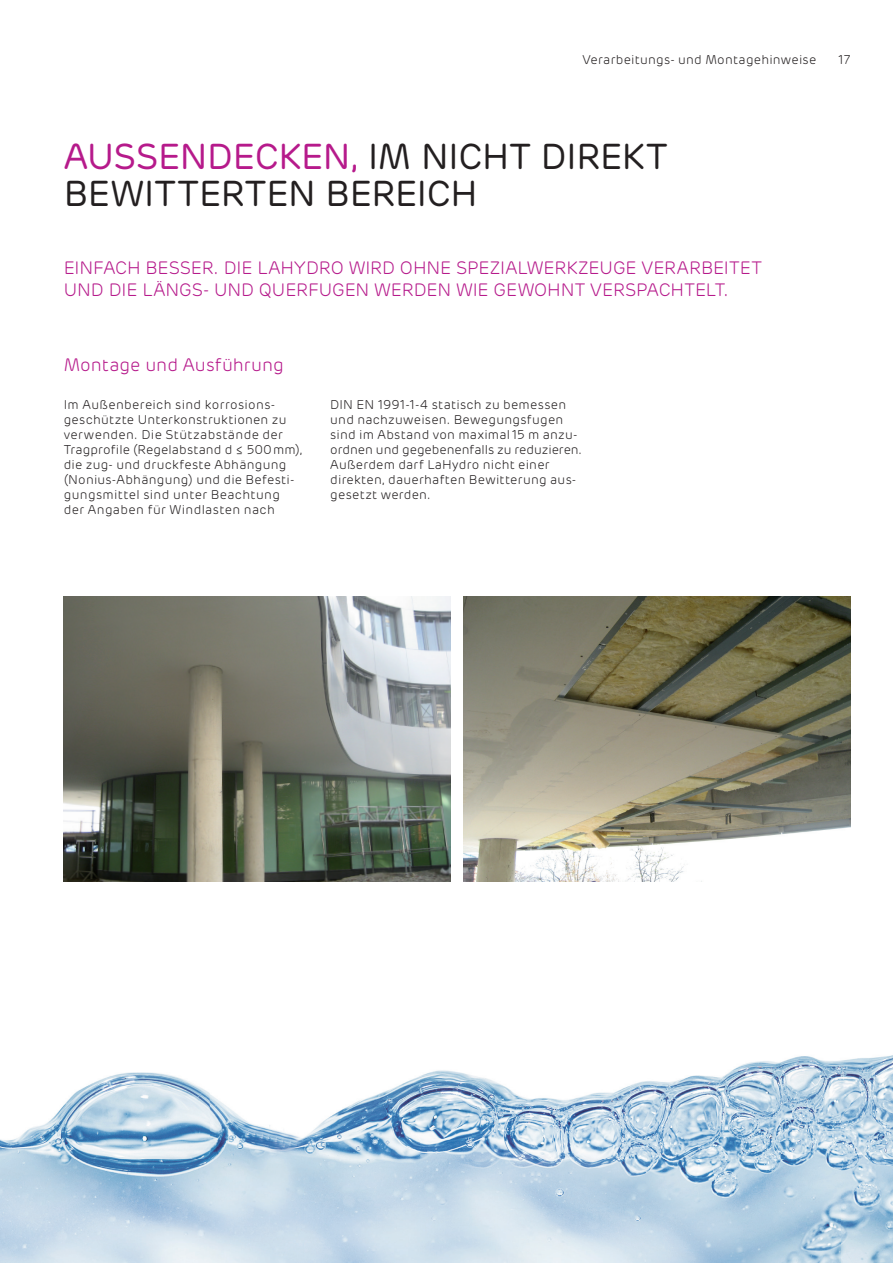
<style>
.page{position:relative;width:893px;height:1263px;background:#fff}
.page>*{position:absolute;margin:0;border:0;box-sizing:border-box;transform-origin:0 0}
.t1{font:36px/37.5px "Rubrik";letter-spacing:-.005em;color:#231f20}
.t2{font:300 18px/22.5px "Rubrik";letter-spacing:-.005em;color:#b61a8b}
.t3{font:300 12.75px/15px "Rubrik";letter-spacing:.02em;color:#231f20}
.s1{color:#b61a8b}
</style>
<div class="page">
<img style="left:464px;top:596px;width:386px;height:285px">
<img style="left:64px;top:596px;width:387px;height:285px">
<img style="left:0;top:1070px;width:630px;height:89px">
<img style="left:630px;top:1056px;width:210px;height:103px">
<img style="left:840px;top:1055px;width:53px;height:208px">
<img style="left:0;top:1159px;width:841px;height:104px">
<p class="t3" style="left:582px;top:52px;width:236px">Verarbeitungs- und Montagehinweise</p>
<p class="t3" style="left:838px;top:52px;width:14px">17</p>
<h1 class="t1" style="left:64px;top:138px;width:605px"><span class="s1">AUSSENDECKEN,</span> IM NICHT DIREKT<br>BEWITTERTEN BEREICH</h1>
<h2 class="t2" style="left:64px;top:257px;width:700px">EINFACH BESSER. DIE LAHYDRO WIRD OHNE SPEZIALWERKZEUGE VERARBEITET<br>UND DIE LÄNGS- UND QUERFUGEN WERDEN WIE GEWOHNT VERSPACHTELT.</h2>
<h2 class="t2" style="left:64px;top:354px;width:222px">Montage und Ausführung</h2>
<p class="t3" style="left:64px;top:397px;width:240px">Im Außenbereich sind korrosions&shy;geschützte Unterkonstruktionen zu verwenden. Die Stützabstände der Tragprofile (Regelabstand d ≤ 500 mm), die zug- und druckfeste Abhängung (Nonius-Abhängung) und die Befesti&shy;gungsmittel sind unter Beachtung der Angaben für Windlasten nach</p>
<p class="t3" style="left:330px;top:397px;width:253px">DIN EN 1991-1-4 statisch zu bemessen und nachzuweisen. Bewegungsfugen sind im Abstand von maximal 15 m anzu&shy;ordnen und gegebenenfalls zu reduzieren.<br>Außerdem darf LaHydro nicht einer direkten, dauerhaften Bewitterung aus&shy;gesetzt werden.</p>
</div>
